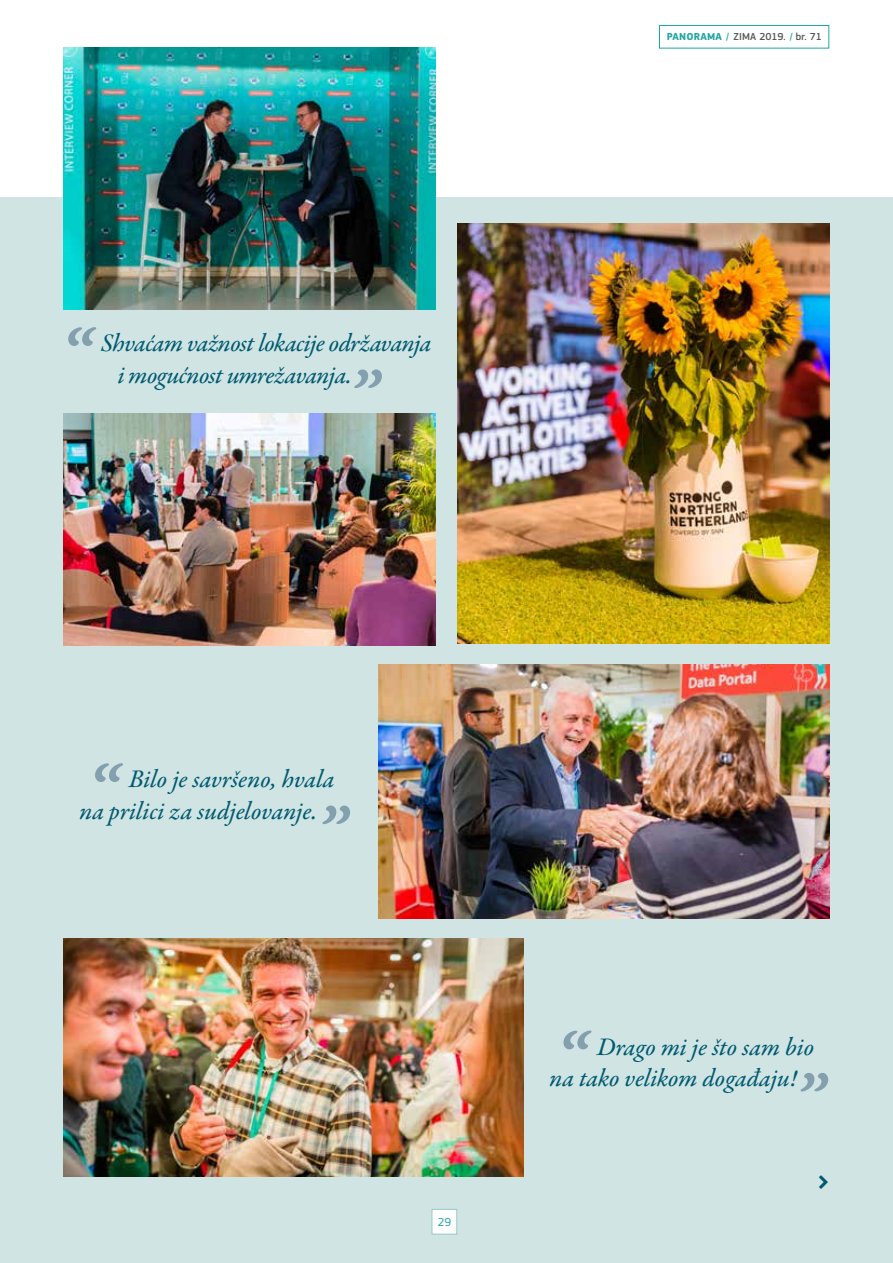
<style>
.page{position:relative;width:893px;height:1263px;background:#fff}
.page>*{position:absolute;margin:0;border:0;box-sizing:border-box;transform-origin:0 0}
.t1{font:25.5px/31.5px "Garamond Premr Pro Med It";letter-spacing:-.01em;color:#005a6f}
.t2{font:12px "EC Square Sans Pro";color:#24a6a4}
.t3{font:500 10.5px "EC Square Sans Pro";color:#575756}
.s1{font-weight:700;color:#24a6a4}
.s2{color:#24a6a4}
</style>
<div class="page">
<div style="left:0;top:198px;width:893px;height:1065px;background:#d0e4e4"></div>
<div style="left:432px;top:1209px;width:25px;height:25px;background:#fff"></div>
<div style="left:432px;top:1209px;width:25px;height:25px;border:1px solid #98c9c8"></div>
<div style="left:659px;top:25px;width:170px;height:23px;border:1px solid #24a6a4"></div>
<img style="left:457px;top:223px;width:372px;height:420px">
<img style="left:64px;top:414px;width:372px;height:231px">
<img style="left:378px;top:664px;width:451px;height:254px">
<svg style="left:95px;top:763px;width:28px;height:19px"></svg>
<svg style="left:322px;top:805px;width:28px;height:19px"></svg>
<img style="left:64px;top:939px;width:459px;height:238px">
<svg style="left:563px;top:1030px;width:28px;height:19px"></svg>
<svg style="left:800px;top:1073px;width:28px;height:18px"></svg>
<img style="left:64px;top:48px;width:372px;height:261px">
<svg style="left:68px;top:327px;width:28px;height:19px"></svg>
<svg style="left:354px;top:369px;width:28px;height:19px"></svg>
<p class="t1" style="left:118px;top:329px;width:315px;text-indent:-17px">Shvaćam važnost lokacije održavanja i mogućnost umrežavanja.</p>
<p class="t3" style="left:667px;top:31px;width:157px"><span class="s1">PANORAMA</span> <span class="s2">/</span> ZIMA 2019. <span class="s2">/</span> br. 71</p>
<p class="t1" style="left:79px;top:765px;width:257px;text-indent:49px">Bilo je savršeno, hvala na prilici za sudjelovanje.</p>
<p class="t2" style="left:438px;top:1215px;width:15px">29</p>
<p class="t1" style="left:550px;top:1032px;width:266px;text-indent:48px">Drago mi je što sam bio na tako velikom događaju!</p>
</div>
